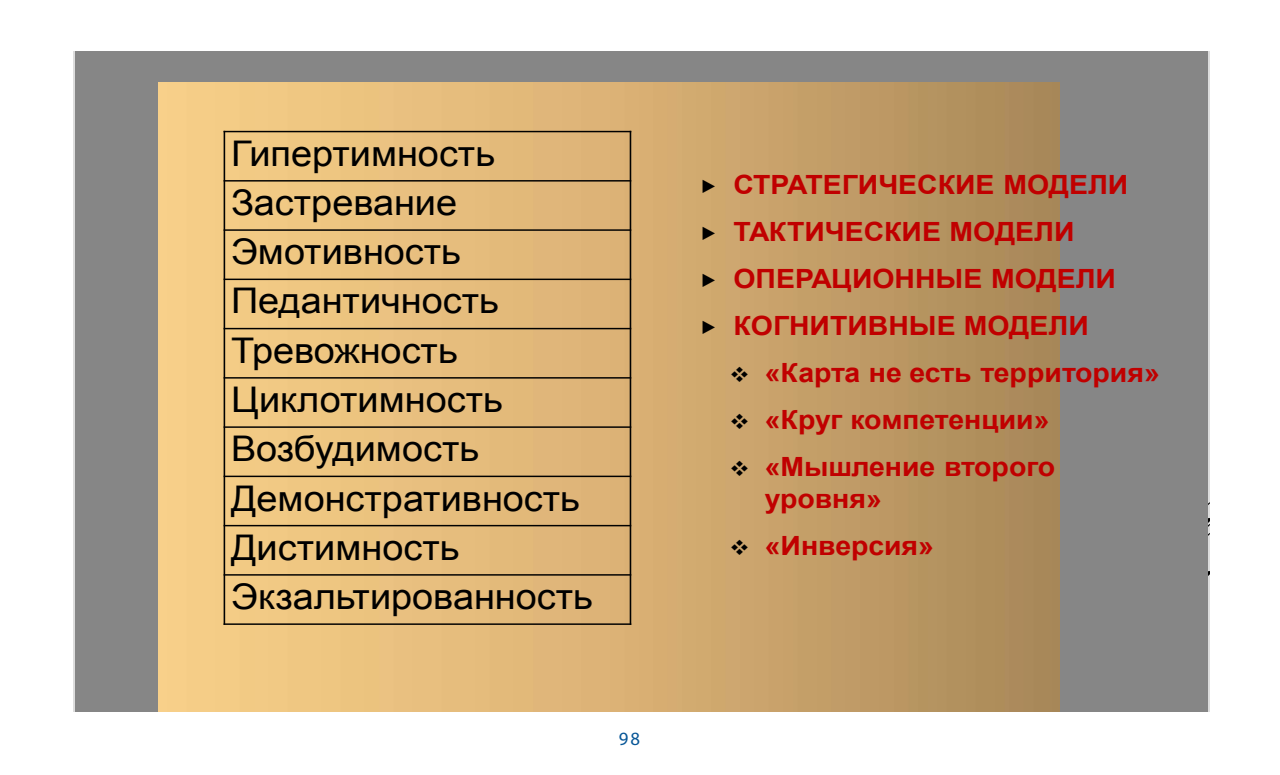
<style>
.page{position:relative;width:1280px;height:775px;background:#fff}
.page>*{position:absolute;margin:0;border:0;box-sizing:border-box;transform-origin:0 0}
.t1{font:35.38px/49.2px "Arial";color:#000;scale:1.07 1}
.t2{font:700 26.5px/47px "Arial";color:#c00000;scale:1.07 1}
.t3{font:18.75px "Myriad Pro";color:#075697}
.s1{color:#000}
</style>
<div class="page">
<div style="left:76px;top:51px;width:1132px;height:661px;background:#868686"></div>
<img style="left:158px;top:83px;width:901px;height:629px">
<hr style="left:224px;top:180px;width:407px;height:2px;background:#000">
<hr style="left:224px;top:229px;width:407px;height:2px;background:#000">
<hr style="left:224px;top:279px;width:407px;height:1px;background:#000">
<hr style="left:224px;top:328px;width:407px;height:1px;background:#000">
<hr style="left:224px;top:377px;width:407px;height:2px;background:#000">
<hr style="left:224px;top:426px;width:407px;height:2px;background:#000">
<hr style="left:224px;top:476px;width:407px;height:1px;background:#000">
<hr style="left:224px;top:525px;width:407px;height:1px;background:#000">
<hr style="left:224px;top:574px;width:407px;height:2px;background:#000">
<hr style="left:224px;top:131px;width:1px;height:494px;background:#000">
<hr style="left:630px;top:131px;width:1px;height:494px;background:#000">
<hr style="left:224px;top:131px;width:407px;height:1px;background:#000">
<hr style="left:224px;top:623px;width:407px;height:2px;background:#000">
<svg style="left:703px;top:180px;width:12px;height:13px"></svg>
<svg style="left:703px;top:227px;width:12px;height:13px"></svg>
<svg style="left:703px;top:274px;width:12px;height:13px"></svg>
<svg style="left:703px;top:321px;width:12px;height:13px"></svg>
<p class="t1" style="left:231px;top:128px;width:340px">Гипертимность<br>Застревание<br>Эмотивность<br>Педантичность<br>Тревожность<br>Циклотимность<br>Возбудимость<br>Демонстративность<br>Дистимность<br>Экзальтированность</p>
<p class="t3" style="left:619px;top:727px;width:23px">98</p>
<p class="t2" style="left:733px;top:162px;width:371px">СТРАТЕГИЧЕСКИЕ МОДЕЛИ<br>ТАКТИЧЕСКИЕ МОДЕЛИ<br>ОПЕРАЦИОННЫЕ МОДЕЛИ<br>КОГНИТИВНЫЕ МОДЕЛИ</p>
<p class="t2" style="left:729px;top:350px;width:404px"><span class="s1">❖</span> «Карта не есть территория»</p>
<p class="t2" style="left:729px;top:397px;width:301px"><span class="s1">❖</span> «Круг компетенции»</p>
<p class="t2" style="left:765px;top:451px;width:273px;line-height:31.8px;text-indent:-35px"><span class="s1">❖</span> «Мышление второго уровня»</p>
<p class="t2" style="left:729px;top:523px;width:193px"><span class="s1">❖</span> «Инверсия»</p>
</div>
